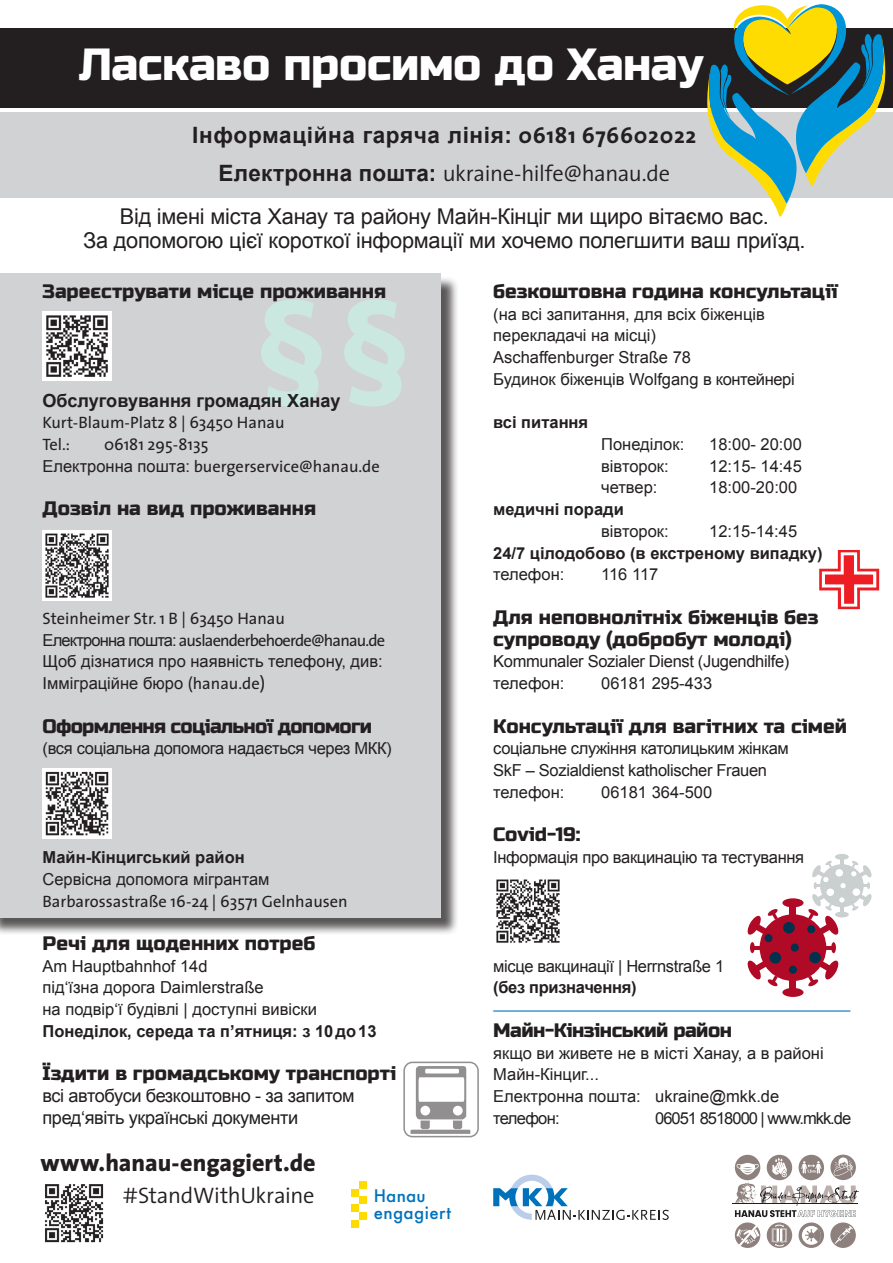
<style>
.page{position:relative;width:893px;height:1263px;background:#fff}
.page>*{position:absolute;margin:0;border:0;box-sizing:border-box;transform-origin:0 0}
.t1{font:800 117.6px "Merriweather Sans";color:#cbe8e0}
.t2{font:45px "Russo One";letter-spacing:-.01em;color:#fff}
.t3{font:800 24.15px "The Sans";color:#231f20}
.t4{font:300 22.5px "The Sans";letter-spacing:-.02em;color:#231f20}
.t5{font:700 22.5px "Arial";letter-spacing:.03em;color:#231f20}
.t6{font:21.75px/24px "Arial";letter-spacing:-.01em;color:#231f20;text-align:center}
.t7{font:19.5px/21.8px "Russo One";color:#231f20}
.t8{font:19.5px "Russo One";letter-spacing:-.04em;color:#231f20}
.t9{font:19.5px "Russo One";letter-spacing:-.025em;color:#231f20}
.t10{font:18.15px/21.8px "Arial";letter-spacing:-.02em;color:#231f20}
.t11{font:700 18.15px "Arial";color:#231f20}
.t12{font:500 16.8px/17.7px "Futura";letter-spacing:.025em;color:#0072bc}
.t13{font:16.5px/21.8px "Arial";color:#231f20}
.t14{font:16.5px/21.8px "Arial";letter-spacing:-.02em;color:#231f20}
.t15{font:16.5px/21.8px "The Sans";color:#231f20}
.t16{font:700 16.5px "Arial";color:#231f20}
.t17{font:16.5px/21.8px "The Sans";letter-spacing:-.05em;color:#231f20}
.t18{font:16.5px "Arial";letter-spacing:-.06em;color:#231f20}
.t19{font:700 16.5px "Arial";letter-spacing:-.02em;color:#231f20}
.s1{font-family:"The Sans"}
.s2{font-family:"Arial";font-weight:700}
.s3{font-family:"Arial"}
.s4{font-family:"The Sans";font-size:18.15px}
</style>
<div class="page">
<div style="left:0;top:276px;width:459px;height:660px;background:#231f20;opacity:.75"></div>
<div style="left:0;top:273px;width:440px;height:644px;background:#d1d2d4"></div>
<div style="left:760px;top:914px;width:66px;height:67px;background:#b00a27;border-radius:50%"></div>
<div style="left:782px;top:898px;width:21px;height:9px;background:#b00a27;border-radius:50%"></div>
<div style="left:790px;top:904px;width:6px;height:13px;background:#b00a27"></div>
<div style="left:750px;top:942px;width:5px;height:11px;background:#b00a27;border-radius:50%"></div>
<svg style="left:755px;top:946px;width:5px;height:3px"></svg>
<div style="left:831px;top:942px;width:5px;height:11px;background:#b00a27;border-radius:50%"></div>
<svg style="left:826px;top:946px;width:5px;height:3px"></svg>
<svg style="left:747px;top:909px;width:31px;height:27px"></svg>
<svg style="left:747px;top:960px;width:31px;height:27px"></svg>
<div style="left:782px;top:988px;width:21px;height:9px;background:#b00a27;border-radius:50%"></div>
<div style="left:790px;top:978px;width:6px;height:13px;background:#b00a27"></div>
<svg style="left:808px;top:960px;width:31px;height:27px"></svg>
<div style="left:783px;top:922px;width:12px;height:11px;background:#02314d;border-radius:50%"></div>
<div style="left:789px;top:966px;width:8px;height:8px;background:#02314d;border-radius:50%"></div>
<div style="left:791px;top:943px;width:8px;height:8px;background:#02314d;border-radius:50%"></div>
<div style="left:764px;top:934px;width:9px;height:8px;background:#02314d;border-radius:50%"></div>
<div style="left:769px;top:952px;width:12px;height:11px;background:#02314d;border-radius:50%"></div>
<div style="left:809px;top:952px;width:12px;height:11px;background:#02314d;border-radius:50%"></div>
<div style="left:835px;top:854px;width:14px;height:6px;background:#cad0cf;border-radius:50%"></div>
<svg style="left:808px;top:858px;width:64px;height:78px"></svg>
<div style="left:826px;top:888px;width:8px;height:8px;background:#fff;border-radius:50%"></div>
<div style="left:853px;top:888px;width:7px;height:8px;background:#fff;border-radius:50%"></div>
<svg style="left:819px;top:550px;width:60px;height:59px"></svg>
<svg style="left:403px;top:1061px;width:76px;height:76px"></svg>
<div style="left:405px;top:1063px;width:72px;height:73px;background:#fff;border-radius:8px"></div>
<svg style="left:410px;top:1066px;width:60px;height:68px"></svg>
<div style="left:0;top:113px;width:893px;height:85px;background:#d1d2d4"></div>
<div style="left:0;top:29px;width:893px;height:79px;background:#231f20"></div>
<svg style="left:707px;top:4px;width:178px;height:213px"></svg>
<img style="left:43px;top:311px;width:69px;height:70px">
<img style="left:43px;top:531px;width:69px;height:69px">
<img style="left:43px;top:769px;width:69px;height:69px">
<img style="left:496px;top:879px;width:64px;height:64px">
<div style="left:359px;top:1181px;width:8px;height:7px;background:#ffdc01"></div>
<div style="left:359px;top:1196px;width:8px;height:8px;background:#ffdc01"></div>
<div style="left:359px;top:1212px;width:8px;height:8px;background:#ffdc01"></div>
<div style="left:351px;top:1189px;width:8px;height:7px;background:#ffdc01"></div>
<div style="left:351px;top:1204px;width:8px;height:8px;background:#ffdc01"></div>
<div style="left:351px;top:1220px;width:8px;height:7px;background:#ffdc01"></div>
<svg style="left:493px;top:1174px;width:176px;height:46px"></svg>
<hr style="left:493px;top:1010px;width:357px;height:1px;background:#0072bc">
<svg style="left:735px;top:1154px;width:124px;height:63px"></svg>
<hr style="left:732px;top:1204px;width:126px;height:1px;background:#231f20">
<svg style="left:767px;top:1222px;width:25px;height:26px"></svg>
<svg style="left:772px;top:1224px;width:15px;height:22px"></svg>
<svg style="left:735px;top:1222px;width:25px;height:26px"></svg>
<svg style="left:736px;top:1223px;width:23px;height:25px"></svg>
<div style="left:799px;top:1222px;width:25px;height:26px;background:#8e807c;border-radius:50%"></div>
<svg style="left:802px;top:1226px;width:19px;height:19px"></svg>
<svg style="left:830px;top:1222px;width:26px;height:26px"></svg>
<svg style="left:835px;top:1226px;width:18px;height:18px"></svg>
<img style="left:45px;top:1184px;width:59px;height:59px">
<h2 class="t2" style="left:79px;top:38px;width:626px">Ласкаво просимо до Ханау</h2>
<h3 class="t5" style="left:192px;top:120px;width:505px">Інформаційна гаряча лінія: <span class="s1">06181 676602022</span></h3>
<h3 class="t4" style="left:219px;top:159px;width:453px"><span class="s2">Електронна пошта:</span> ukraine-hilfe@hanau.de</h3>
<h3 class="t6" style="left:83px;top:205px;width:724px">Від імені міста Ханау та району Майн-Кінцiг ми щиро вітаємо вас.<br>За допомогою цієї короткої інформації ми хочемо полегшити ваш приїзд.</h3>
<p class="t7" style="left:43px;top:281px;width:345px">Зареєструвати місце проживання</p>
<h1 class="t1" style="left:251px;top:276px;width:165px">§ §</h1>
<p class="t11" style="left:43px;top:388px;width:299px">Oбслуговування громадян Ханау</p>
<p class="t15" style="left:43px;top:412px;width:244px">Kurt-Blaum-Platz 8 | 63450 Hanau<br>Tel.:</p>
<p class="t15" style="left:43px;top:434px;width:339px;text-indent:61px">06181 295-8135<br><span class="s3">Електронна пошта:</span> buergerservice@hanau.de</p>
<p class="t7" style="left:43px;top:498px;width:275px">Дозвіл на вид проживання</p>
<p class="t17" style="left:43px;top:608px;width:344px">Steinheimer Str. 1 B | 63450 Hanau<br><span class="s3">Електронна пошта:</span> auslaenderbehoerde@hanau.de</p>
<p class="t13" style="left:43px;top:651px;width:342px">Щоб дізнатися про наявність телефону, див:<br>Імміграційне бюро <span class="s1">(hanau.de</span><span class="s4">)</span></p>
<p class="t8" style="left:43px;top:714px;width:331px">Оформлення соціальної допомоги</p>
<p class="t14" style="left:43px;top:738px;width:351px">(вся соціальна допомога надається через МКК)</p>
<p class="t16" style="left:43px;top:846px;width:204px">Майн-Кінцигський район</p>
<p class="t13" style="left:43px;top:868px;width:229px">Сервісна допомога мігрантам</p>
<p class="t15" style="left:43px;top:890px;width:307px">Barbarossastraße 16-24 | 63571 Gelnhausen</p>
<p class="t7" style="left:43px;top:933px;width:275px">Pечі для щоденних потреб</p>
<p class="t13" style="left:43px;top:955px;width:276px">Am Hauptbahnhof 14d<br>під‘їзна дорога Daimlerstraße<br>на подвір‘ї будівлі | доступні вивіски</p>
<p class="t16" style="left:43px;top:1020px;width:335px">Понеділок, середа та п’ятниця: з 10до13</p>
<p class="t7" style="left:43px;top:1063px;width:355px">Їздити в громадському транспорті</p>
<p class="t10" style="left:43px;top:1085px;width:314px">всі автобуси безкоштовно - за запитом пред‘явіть українські документи</p>
<h3 class="t3" style="left:40px;top:1147px;width:277px">www.hanau-engagiert.de</h3>
<h3 class="t4" style="left:123px;top:1180px;width:193px">#StandWithUkraine</h3>
<p class="t12" style="left:374px;top:1186px;width:79px">Hanau engagiert</p>
<p class="t7" style="left:493px;top:281px;width:346px">безкоштовна година консультації</p>
<p class="t13" style="left:493px;top:303px;width:303px">(на всі запитання, для всіх біженців перекладачі на місці)<br>Aschaffenburger Straße 78<br>Будинок біженців Wolfgang в контейнері</p>
<p class="t16" style="left:493px;top:412px;width:97px">всі питання</p>
<p class="t13" style="left:601px;top:433px;width:85px">Понеділок:</p>
<p class="t13" style="left:709px;top:433px;width:94px">18:00- 20:00</p>
<p class="t13" style="left:601px;top:455px;width:69px">вівторок:</p>
<p class="t13" style="left:709px;top:455px;width:94px">12:15- 14:45</p>
<p class="t13" style="left:601px;top:477px;width:58px">четвер:</p>
<p class="t13" style="left:709px;top:477px;width:90px">18:00-20:00</p>
<p class="t16" style="left:493px;top:498px;width:132px">медичні поради</p>
<p class="t13" style="left:601px;top:520px;width:69px">вівторок:</p>
<p class="t13" style="left:709px;top:520px;width:90px">12:15-14:45</p>
<p class="t16" style="left:493px;top:542px;width:331px">24/7 цілодобово (в екстреному випадку)</p>
<p class="t13" style="left:493px;top:564px;width:73px">телефон:</p>
<p class="t13" style="left:601px;top:564px;width:59px">116 117</p>
<p class="t7" style="left:493px;top:607px;width:327px">Для неповнолітніх біженців без супроводу (добробут молоді)</p>
<p class="t14" style="left:493px;top:651px;width:298px">Kommunaler Sozialer Dienst (Jugendhilfe) телефон:</p>
<p class="t13" style="left:601px;top:673px;width:112px">06181 295-433</p>
<p class="t7" style="left:493px;top:715px;width:355px">Консультації для вагітних та сімей</p>
<p class="t14" style="left:493px;top:738px;width:297px">соціальне служіння католицьким жінкам<br>SkF – Sozialdienst katholischer Frauen телефон:</p>
<p class="t13" style="left:601px;top:781px;width:112px">06181 364-500</p>
<p class="t7" style="left:493px;top:824px;width:89px">Covid-19:</p>
<p class="t14" style="left:493px;top:846px;width:312px">Інформація про вакцинацію та тестування</p>
<p class="t14" style="left:493px;top:955px;width:232px">місце вакцинації | Herrnstraße 1</p>
<p class="t19" style="left:493px;top:977px;width:145px">(без призначення)</p>
<p class="t9" style="left:493px;top:1019px;width:240px">Майн-Кінзінський район</p>
<p class="t13" style="left:493px;top:1042px;width:332px">якщо ви живете не в місті Ханау, а в районі<br>Майн-Кінциг...<br>Електронна пошта: ukraine@mkk.de телефон:</p>
<p class="t18" style="left:655px;top:1107px;width:197px">06051 8518000 | www.mkk.de</p>
</div>
